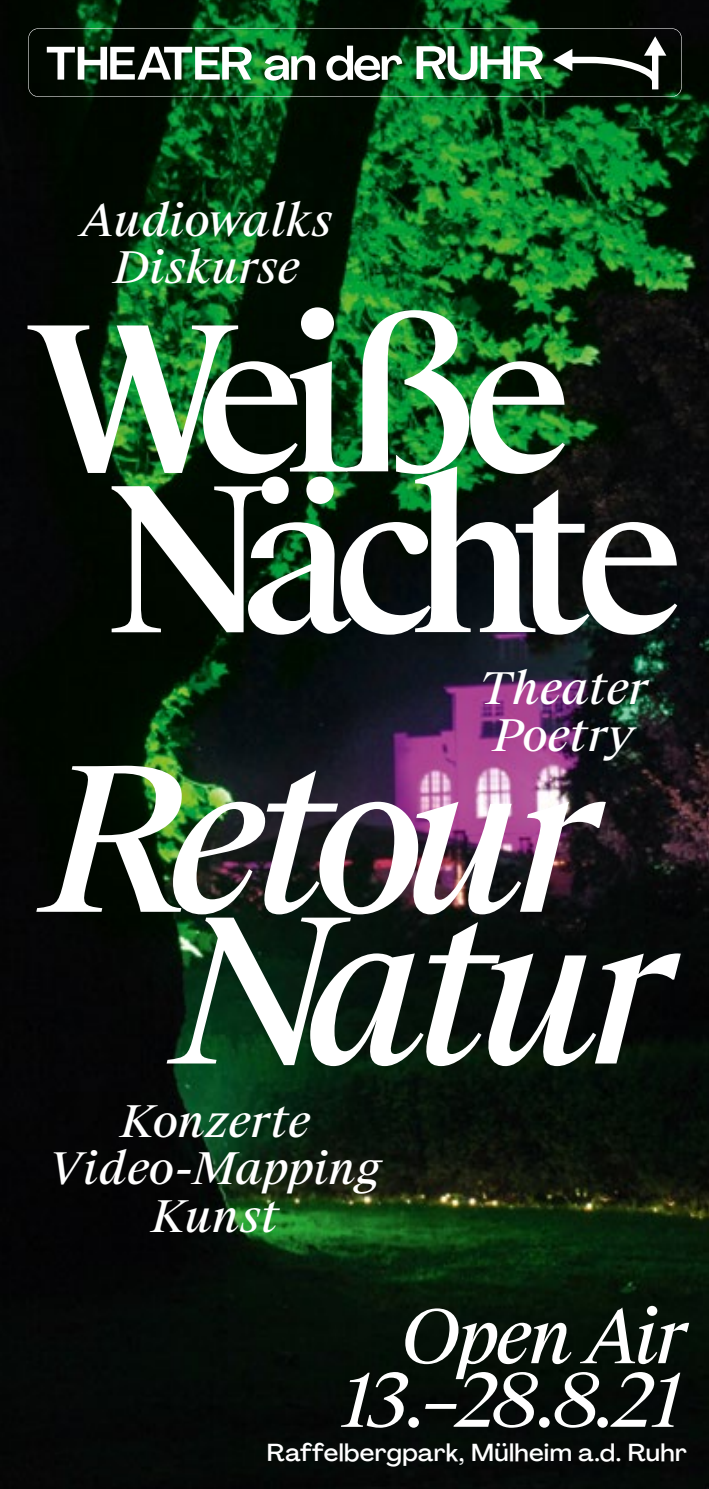
<style>
.page{position:relative;width:709px;height:1489px;background:#fff}
.page>*{position:absolute;margin:0;border:0;box-sizing:border-box;transform-origin:0 0}
.t1{font:500 201px/160.8px "Suisse Works";letter-spacing:-.105em;color:#fff;text-align:center}
.t2{font:italic 201px/151.5px "Suisse Works";letter-spacing:-.08em;color:#fff}
.t3{font:italic 73.75px/63.5px "Suisse Works";letter-spacing:-.065em;color:#fff;text-align:right}
.t4{font:italic 43.75px/47.5px "Suisse Works";letter-spacing:-.01em;color:#fff;text-align:center;scale:1.05 1}
.t5{font:500 24px "Agrandir";letter-spacing:.01em;color:#fff;scale:1.05 1}
</style>
<div class="page">
<img style="left:0;top:0;width:709px;height:1488px">
<svg style="left:28px;top:28px;width:653px;height:69px;background:#2f5839"></svg>
<svg style="left:553px;top:36px;width:113px;height:53px"></svg>
<svg style="left:326px;top:46px;width:76px;height:35px"></svg>
<svg style="left:264px;top:55px;width:51px;height:26px"></svg>
<p class="t4" style="left:80px;top:197px;width:242px">Audiowalks<br>Diskurse</p>
<h1 class="t1" style="left:27px;top:324px;width:659px">Weiße<br>Nächte</h1>
<p class="t4" style="left:480px;top:665px;width:161px;text-align:left">Theater<br>Poetry</p>
<h1 class="t2" style="left:174px;top:768px;width:502px;text-indent:-131px">Retour<br>Natur</h1>
<p class="t4" style="left:48px;top:1098px;width:319px">Konzerte<br>Video-Mapping<br>Kunst</p>
<h2 class="t3" style="left:338px;top:1306px;width:350px">Open Air<br>13.– 28.8.21</h2>
<p class="t5" style="left:267px;top:1437px;width:401px">Raffelbergpark, Mülheim a.d. Ruhr</p>
</div>
